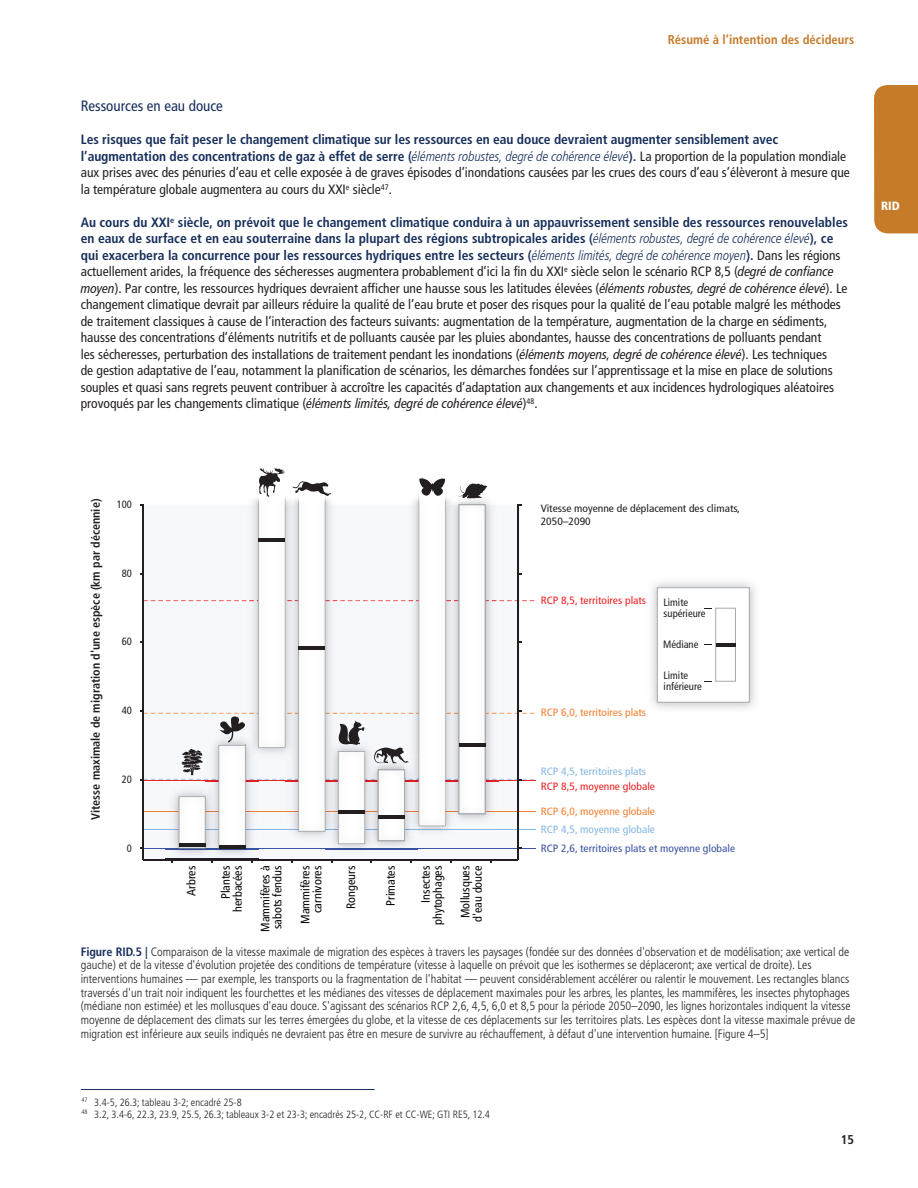
<style>
.page{position:relative;width:918px;height:1188px;background:#fff}
.page>*{position:absolute;margin:0;border:0;box-sizing:border-box;transform-origin:0 0}
.Body{font:condensed 15px "Frutiger LT Pro";color:#172f5b}
.Body-2{font:condensed 13.5px/16.5px "Frutiger LT Pro";color:#231f20}
.Body-3{font:700 condensed 12.75px "Frutiger LT Pro";color:#c57b28}
.t1{font:700 condensed 12.75px "Frutiger LT Pro";color:#231f20}
.t2{font:300 condensed 12.15px/13.6px "Frutiger LT Pro";color:#231f20}
.t3{font:condensed 12.15px/12.1px "Frutiger LT Pro";color:#050504;text-align:right}
.t4{font:700 condensed 12.15px "Frutiger LT Pro";color:#231f20}
.Body-4{font:900 condensed 12px "Frutiger LT Pro";color:#fff}
.t5{font:condensed 10.65px/10.6px "Frutiger LT Pro";color:#231f20}
.t6{font:condensed 10.65px/12.8px "Frutiger LT Pro";color:#231f20;scale:1.08 1}
.t7{font:condensed 10.65px "Frutiger LT Pro";color:#ee2123;scale:1.08 1}
.t8{font:condensed 10.65px "Frutiger LT Pro";color:#f48031;scale:1.08 1}
.t9{font:condensed 10.65px "Frutiger LT Pro";color:#84b7e3;scale:1.08 1}
.t10{font:condensed 10.65px "Frutiger LT Pro";color:#3a53a3;scale:1.08 1}
.t11{font:300 condensed 10.5px "Frutiger LT Pro";color:#231f20}
.s1{font-weight:700;color:#172f5b}
.s2{font-weight:300;font-style:italic;color:#172f5b}
.s3{font-style:italic}
</style>
<div class="page">
<div style="left:874px;top:85px;width:44px;height:148px;background:#c57b28"></div>
<hr style="left:143px;top:848px;width:393px;height:1px;background:#3a53a3">
<hr style="left:143px;top:829px;width:393px;height:1px;background:#84b7e3">
<hr style="left:143px;top:811px;width:393px;height:1px;background:#f48031">
<hr style="left:143px;top:781px;width:393px;height:1px;background:#ee2123">
<img style="left:652px;top:582px;width:103px;height:127px">
<div style="left:657px;top:588px;width:92px;height:114px;background:#fff"></div>
<div style="left:657px;top:587px;width:93px;height:116px;border:1px solid #a8a9ad"></div>
<svg style="left:705px;top:607px;width:31px;height:75px"></svg>
<svg style="left:140px;top:468px;width:394px;height:395px"></svg>
<hr style="left:81px;top:1089px;width:294px;height:1px;background:#172f5b">
<p class="Body-3" style="left:668px;top:32px;width:188px">Résumé à l’intention des décideurs</p>
<p class="Body" style="left:81px;top:97px;width:144px">Ressources en eau douce</p>
<p class="Body-2" style="left:81px;top:131px;width:771px"><span class="s1">Les risques que fait peser le changement climatique sur les ressources en eau douce devraient augmenter sensiblement avec l’augmentation des concentrations de gaz à effet de serre (</span><span class="s2">éléments robustes, degré de cohérence élevé</span><span class="s1">).</span> La proportion de la population mondiale aux prises avec des pénuries d’eau et celle exposée à de graves épisodes d’inondations causées par les crues des cours d’eau s’élèveront à mesure que la température globale augmentera au cours du XXI<sup>e</sup> siècle<sup>47</sup>.</p>
<p class="Body-2" style="left:81px;top:214px;width:769px"><span class="s1">Au cours du XXI</span><sup>e</sup> <span class="s1">siècle, on prévoit que le changement climatique conduira à un appauvrissement sensible des ressources renouvelables en eaux de surface et en eau souterraine dans la plupart des régions subtropicales arides (</span><span class="s2">éléments robustes, degré de cohérence élevé</span><span class="s1">), ce qui exacerbera la concurrence pour les ressources hydriques entre les secteurs (</span><span class="s2">éléments limités, degré de cohérence moyen</span><span class="s1">).</span> Dans les régions actuellement arides, la fréquence des sécheresses augmentera probablement d’ici la fin du XXI<sup>e</sup> siècle selon le scénario RCP 8,5 (<span class="s3">degré de confiance moyen</span>). Par contre, les ressources hydriques devraient afficher une hausse sous les latitudes élevées (<span class="s3">éléments robustes, degré de cohérence élevé</span>). Le changement climatique devrait par ailleurs réduire la qualité de l’eau brute et poser des risques pour la qualité de l’eau potable malgré les méthodes de traitement classiques à cause de l’interaction des facteurs suivants: augmentation de la température, augmentation de la charge en sédiments, hausse des concentrations d’éléments nutritifs et de polluants causée par les pluies abondantes, hausse des concentrations de polluants pendant<br>les sécheresses, perturbation des installations de traitement pendant les inondations (<span class="s3">éléments moyens, degré de cohérence élevé</span>). Les techniques<br>de gestion adaptative de l’eau, notamment la planification de scénarios, les démarches fondées sur l’apprentissage et la mise en place de solutions souples et quasi sans regrets peuvent contribuer à accroître les capacités d’adaptation aux changements et aux incidences hydrologiques aléatoires provoqués par les changements climatique (<span class="s3">éléments limités, degré de cohérence élevé</span>)<sup>48</sup>.</p>
<p class="Body-4" style="left:881px;top:199px;width:20px">RID</p>
<p class="t4" style="left:88px;top:820px;width:323px;rotate:-90deg">Vitesse maximale de migration d'une espèce (km par décennie)</p>
<p class="t5" style="left:117px;top:499px;width:17px">100</p>
<p class="t5" style="left:122px;top:568px;width:12px">80</p>
<p class="t5" style="left:122px;top:636px;width:12px">60</p>
<p class="t5" style="left:122px;top:705px;width:12px">40</p>
<p class="t5" style="left:122px;top:774px;width:12px">20</p>
<p class="t5" style="left:127px;top:843px;width:7px">0</p>
<p class="t3" style="left:185px;top:896px;width:31px;rotate:-90deg">Arbres</p>
<p class="t3" style="left:220px;top:912px;width:48px;rotate:-90deg">Plantes herbacées</p>
<p class="t3" style="left:259px;top:932px;width:68px;text-align:left;rotate:-90deg">Mammifères à sabots fendus</p>
<p class="t3" style="left:299px;top:924px;width:60px;rotate:-90deg">Mammifères carnivores</p>
<p class="t3" style="left:345px;top:909px;width:45px;rotate:-90deg">Rongeurs</p>
<p class="t3" style="left:385px;top:906px;width:41px;rotate:-90deg">Primates</p>
<p class="t3" style="left:420px;top:925px;width:61px;rotate:-90deg">Insectes phytophages</p>
<p class="t3" style="left:459px;top:922px;width:58px;text-align:left;rotate:-90deg">Mollusques d'eau douce</p>
<p class="t6" style="left:541px;top:502px;width:186px">Vitesse moyenne de déplacement des climats,<br>2050–2090</p>
<p class="t7" style="left:541px;top:594px;width:99px">RCP 8,5, territoires plats</p>
<p class="t8" style="left:541px;top:706px;width:99px">RCP 6,0, territoires plats</p>
<p class="t5" style="left:664px;top:597px;width:44px">Limite supérieure</p>
<p class="t5" style="left:663px;top:639px;width:37px">Médiane</p>
<p class="t5" style="left:664px;top:670px;width:40px">Limite inférieure</p>
<p class="t9" style="left:541px;top:765px;width:99px">RCP 4,5, territoires plats</p>
<p class="t7" style="left:541px;top:780px;width:107px">RCP 8,5, moyenne globale</p>
<p class="t8" style="left:541px;top:805px;width:107px">RCP 6,0, moyenne globale</p>
<p class="t9" style="left:541px;top:823px;width:107px">RCP 4,5, moyenne globale</p>
<p class="t10" style="left:541px;top:842px;width:181px">RCP 2,6, territoires plats et moyenne globale</p>
<p class="t2" style="left:81px;top:945px;width:776px"><span class="s1">Figure RID.5 |</span> Comparaison de la vitesse maximale de migration des espèces à travers les paysages (fondée sur des données d'observation et de modélisation; axe vertical de gauche) et de la vitesse d'évolution projetée des conditions de température (vitesse à laquelle on prévoit que les isothermes se déplaceront; axe vertical de droite). Les interventions humaines — par exemple, les transports ou la fragmentation de l'habitat — peuvent considérablement accélérer ou ralentir le mouvement. Les rectangles blancs traversés d'un trait noir indiquent les fourchettes et les médianes des vitesses de déplacement maximales pour les arbres, les plantes, les mammifères, les insectes phytophages (médiane non estimée) et les mollusques d'eau douce. S'agissant des scénarios RCP 2,6, 4,5, 6,0 et 8,5 pour la période 2050–2090, les lignes horizontales indiquent la vitesse moyenne de déplacement des climats sur les terres émergées du globe, et la vitesse de ces déplacements sur les territoires plats. Les espèces dont la vitesse maximale prévue de migration est inférieure aux seuils indiqués ne devraient pas être en mesure de survivre au réchauffement, à défaut d'une intervention humaine. [Figure 4–5]</p>
<p class="t11" style="left:81px;top:1096px;width:162px"><sup>47</sup> 3.4-5, 26.3; tableau 3-2; encadré 25-8</p>
<p class="t11" style="left:81px;top:1108px;width:410px"><sup>48</sup> 3.2, 3.4-6, 22.3, 23.9, 25.5, 26.3; tableaux 3-2 et 23-3; encadrés 25-2, CC-RF et CC-WE; GTI RE5, 12.4</p>
<p class="t1" style="left:841px;top:1132px;width:15px">15</p>
</div>
